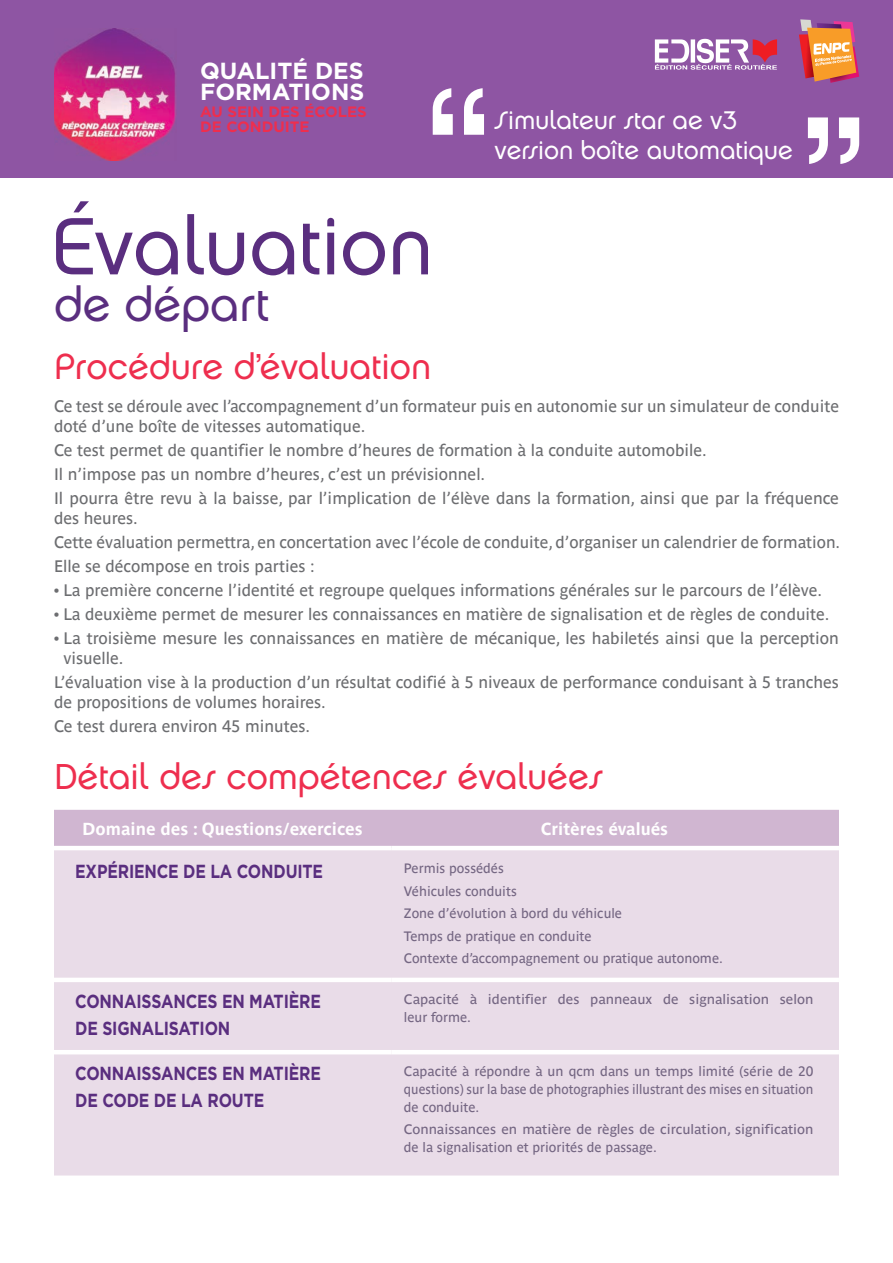
<style>
.page{position:relative;width:893px;height:1263px;background:#fff}
.page>*{position:absolute;margin:0;border:0;box-sizing:border-box;transform-origin:0 0}
.t1{font:81px "Chalet London Nineteen Seventy";color:#5a2e7f}
.t2{font:48px "Chalet London Nineteen Seventy";color:#5a2e7f}
.t3{font:36px "Chalet London Nineteen Seventy";color:#ee2e4e}
.t4{font:25.5px/30.6px "Chalet London Nineteen Seventy";color:#fff}
.t5{font:700 23.25px/21px "Gotham";color:#fff}
.t6{font:700 18.9px/27px "Gotham";letter-spacing:-.01em;color:#5a2e7f;scale:.83 1}
.t7{font:700 17.25px "Parisine";color:#fff}
.t8{font:16.5px/24px "Parisine";color:#6c6d70}
.t9{font:700 15px/15px "Gotham";color:#ee2e4e}
.t10{font:13.5px/22.5px "Parisine";color:#746682}
.t11{font:13.5px/18px "Parisine";color:#746682;scale:1.05 1}
</style>
<div class="page">
<div style="left:0;top:0;width:893px;height:177px;background:#8e55a3"></div>
<svg style="left:655px;top:39px;width:122px;height:31px"></svg>
<svg style="left:433px;top:88px;width:51px;height:47px"></svg>
<svg style="left:808px;top:117px;width:51px;height:47px"></svg>
<svg style="left:799px;top:19px;width:60px;height:64px"></svg>
<div style="left:54px;top:810px;width:785px;height:36px;background:#d0b6d1"></div>
<div style="left:54px;top:850px;width:785px;height:325px;background:#e9dce8"></div>
<hr style="left:54px;top:978px;width:337px;height:4px;background:#fff">
<hr style="left:391px;top:978px;width:448px;height:4px;background:#fff">
<hr style="left:54px;top:1050px;width:337px;height:4px;background:#fff">
<hr style="left:391px;top:1050px;width:448px;height:4px;background:#fff">
<img style="left:54px;top:29px;width:122px;height:131px">
<h3 class="t5" style="left:200px;top:60px;width:166px">QUALITÉ DES<br>FORMATIONS</h3>
<p class="t9" style="left:200px;top:104px;width:168px">AU SEIN DES ÉCOLES<br>DE CONDUITE</p>
<h1 class="t1" style="left:51px;top:197px;width:384px">Évaluation</h1>
<h2 class="t2" style="left:54px;top:275px;width:217px">de départ</h2>
<h3 class="t4" style="left:494px;top:105px;width:300px">Simulateur star ae v3 version boîte automatique</h3>
<h3 class="t3" style="left:54px;top:344px;width:379px">Procédure d’évaluation</h3>
<p class="t8" style="left:54px;top:397px;width:786px;line-height:19.8px">Ce test se déroule avec l’accompagnement d’un formateur puis en autonomie sur un simulateur de conduite doté d’une boîte de vitesses automatique.</p>
<p class="t8" style="left:54px;top:438px;width:786px">Ce test permet de quantifier le nombre d’heures de formation à la conduite automobile.<br>Il n’impose pas un nombre d’heures, c’est un prévisionnel.<br>Il pourra être revu à la baisse, par l’implication de l’élève dans la formation, ainsi que par la fréquence</p>
<p class="t8" style="left:54px;top:506px;width:788px">des heures.<br>Cette évaluation permettra, en concertation avec l’école de conduite, d’organiser un calendrier de formation.<br>Elle se décompose en trois parties :</p>
<p class="t8" style="left:54px;top:578px;width:769px">• La première concerne l’identité et regroupe quelques informations générales sur le parcours de l’élève.</p>
<p class="t8" style="left:54px;top:602px;width:777px">• La deuxième permet de mesurer les connaissances en matière de signalisation et de règles de conduite.</p>
<p class="t8" style="left:64px;top:629px;width:777px;line-height:19.8px;text-indent:-10px">• La troisième mesure les connaissances en matière de mécanique, les habiletés ainsi que la perception visuelle.</p>
<p class="t8" style="left:54px;top:672px;width:786px;line-height:19.8px">L’évaluation vise à la production d’un résultat codifié à 5 niveaux de performance conduisant à 5 tranches de propositions de volumes horaires.</p>
<p class="t8" style="left:54px;top:714px;width:258px">Ce test durera environ 45 minutes.</p>
<h3 class="t3" style="left:54px;top:754px;width:551px">Détail des compétences évaluées</h3>
<p class="t7" style="left:83px;top:819px;width:282px">Domaine des : Questions/exercices</p>
<p class="t7" style="left:541px;top:819px;width:129px">Critères évalués</p>
<p class="t6" style="left:75px;top:857px;width:300px">EXPÉRIENCE DE LA CONDUITE</p>
<p class="t10" style="left:404px;top:857px;width:320px">Permis possédés<br>Véhicules conduits<br>Zone d’évolution à bord du véhicule<br>Temps de pratique en conduite<br>Contexte d’accompagnement ou pratique autonome.</p>
<p class="t6" style="left:75px;top:988px;width:298px">CONNAISSANCES EN MATIÈRE<br>DE SIGNALISATION</p>
<p class="t11" style="left:404px;top:990px;width:391px">Capacité à identifier des panneaux de signalisation selon leur forme.</p>
<p class="t6" style="left:75px;top:1060px;width:298px">CONNAISSANCES EN MATIÈRE<br>DE CODE DE LA ROUTE</p>
<p class="t10" style="left:404px;top:1062px;width:411px;line-height:18px;text-align:justify">Capacité à répondre à un qcm dans un temps limité (série de 20 questions) sur la base de photographies illustrant des mises en situation de conduite.</p>
<p class="t11" style="left:404px;top:1120px;width:391px">Connaissances en matière de règles de circulation, signification de la signalisation et priorités de passage.</p>
</div>
